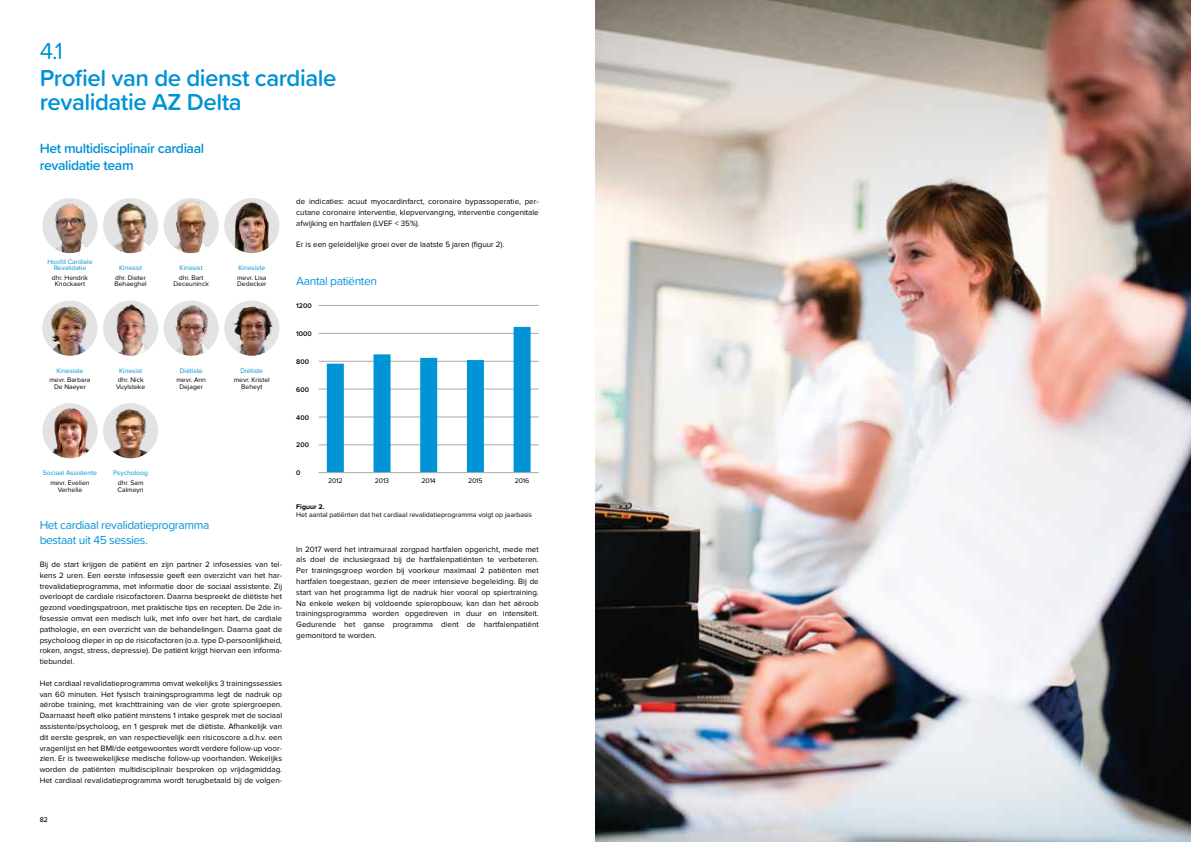
<style>
.page{position:relative;width:1191px;height:842px;background:#fff}
.page>*{position:absolute;margin:0;border:0;box-sizing:border-box;transform-origin:0 0}
.t1{font:600 24px/24px "Proxima Soft";letter-spacing:-.02em;color:#0093d6}
.t2{font:24px "Proxima Soft";color:#0093d6}
.t3{font:600 14px/16.8px "Proxima Soft";letter-spacing:-.03em;color:#0093d6}
.t4{font:12px/14.4px "Proxima Soft";letter-spacing:-.03em;color:#0093d6}
.t5{font:8px/10.8px "Proxima Nova";color:#000;text-align:justify}
.t6{font:7px "Proxima Nova";color:#000}
.t7{font:600 7px "Proxima Nova";color:#000}
.t8{font:700 7px "Proxima Nova";color:#000}
.t9{font:500 7px "Proxima Soft";color:#000}
.t10{font:6.8px/6.8px "Proxima Nova";color:#000;text-align:center}
.t11{font:6.8px/6.8px "Proxima Nova";color:#0093d6;text-align:center}
</style>
<div class="page">
<img style="left:224px;top:198px;width:55px;height:55px;border-radius:28px">
<img style="left:224px;top:302px;width:55px;height:54px">
<img style="left:42px;top:198px;width:56px;height:55px;border-radius:28px">
<svg style="left:42px;top:300px;width:56px;height:56px"></svg>
<img style="left:43px;top:304px;width:55px;height:52px">
<div style="left:42px;top:403px;width:56px;height:55px;background:#e3e3e3;border-radius:50%"></div>
<img style="left:47px;top:404px;width:50px;height:54px">
<img style="left:103px;top:198px;width:55px;height:55px;border-radius:28px">
<img style="left:103px;top:300px;width:55px;height:56px;border-radius:28px">
<img style="left:103px;top:403px;width:55px;height:55px;border-radius:28px">
<img style="left:164px;top:198px;width:55px;height:55px;border-radius:28px">
<img style="left:164px;top:303px;width:54px;height:53px">
<hr style="left:319px;top:445px;width:220px;height:1px;background:#a8a8a7">
<hr style="left:319px;top:417px;width:220px;height:1px;background:#a8a8a7">
<hr style="left:319px;top:389px;width:220px;height:1px;background:#a8a8a7">
<hr style="left:319px;top:361px;width:220px;height:1px;background:#a8a8a7">
<hr style="left:319px;top:333px;width:220px;height:1px;background:#a8a8a7">
<hr style="left:319px;top:305px;width:220px;height:1px;background:#a8a8a7">
<hr style="left:319px;top:472px;width:220px;height:1px;background:#a8a8a7">
<div style="left:327px;top:364px;width:17px;height:108px;background:#0093d6"></div>
<div style="left:373px;top:354px;width:17px;height:118px;background:#0093d6"></div>
<div style="left:420px;top:358px;width:17px;height:114px;background:#0093d6"></div>
<div style="left:467px;top:360px;width:17px;height:112px;background:#0093d6"></div>
<div style="left:513px;top:327px;width:17px;height:145px;background:#0093d6"></div>
<img style="left:595px;top:0;width:596px;height:842px">
<h1 class="t2" style="left:40px;top:33px;width:25px">4.1</h1>
<h1 class="t1" style="left:40px;top:65px;width:298px">Profiel van de dienst cardiale revalidatie AZ Delta</h1>
<h2 class="t3" style="left:40px;top:139px;width:166px">Het multidisciplinair cardiaal revalidatie team</h2>
<p class="t11" style="left:47px;top:258px;width:47px">Hoofd Cardiale<br>Revalidatie</p>
<p class="t10" style="left:52px;top:274px;width:38px">dhr. Hendrik<br>Knockaert</p>
<p class="t11" style="left:119px;top:265px;width:25px">Kinesist</p>
<p class="t10" style="left:114px;top:274px;width:34px;text-align:left">dhr. Dieter<br>Behaeghel</p>
<p class="t11" style="left:180px;top:265px;width:25px">Kinesist</p>
<p class="t10" style="left:173px;top:274px;width:37px">dhr. Bart<br>Deceuninck</p>
<p class="t11" style="left:238px;top:265px;width:28px">Kinesiste</p>
<p class="t10" style="left:237px;top:274px;width:31px;text-align:left">mevr. Lisa<br>Dedecker</p>
<p class="t11" style="left:57px;top:367px;width:28px">Kinesiste</p>
<p class="t10" style="left:49px;top:377px;width:43px">mevr. Barbara<br>De Naeyer</p>
<p class="t11" style="left:119px;top:367px;width:25px">Kinesist</p>
<p class="t10" style="left:116px;top:377px;width:31px;text-align:left">dhr. Nick<br>Vuylsteke</p>
<p class="t11" style="left:180px;top:367px;width:24px">Diëtiste</p>
<p class="t10" style="left:176px;top:377px;width:31px">mevr. Ann<br>Dejager</p>
<p class="t11" style="left:240px;top:367px;width:24px">Diëtiste</p>
<p class="t10" style="left:234px;top:377px;width:38px">mevr. Kristel<br>Beheyt</p>
<p class="t11" style="left:43px;top:470px;width:56px">Sociaal Assistente</p>
<p class="t10" style="left:50px;top:479px;width:41px">mevr. Evelien<br>Verhelle</p>
<p class="t11" style="left:113px;top:470px;width:36px">Psycholoog</p>
<p class="t10" style="left:118px;top:479px;width:28px;text-align:left">dhr. Sam<br>Calmeyn</p>
<h3 class="t4" style="left:40px;top:517px;width:171px">Het cardiaal revalidatieprogramma bestaat uit 45 sessies.</h3>
<p class="t5" style="left:40px;top:559px;width:244px">Bij de start krijgen de patiënt en zijn partner 2 infosessies van tel&shy;kens 2 uren. Een eerste infosessie geeft een overzicht van het har&shy;trevalidatieprogramma, met informatie door de sociaal assistente. Zij overloopt de cardiale risicofactoren. Daarna bespreekt de diëtiste het gezond voedingspatroon, met praktische tips en recepten. De 2de in&shy;fosessie omvat een medisch luik, met info over het hart, de cardiale pathologie, en een overzicht van de behandelingen. Daarna gaat de psycholoog dieper in op de risicofactoren (o.a. type D-persoonlijkheid, roken, angst, stress, depressie). De patiënt krijgt hiervan een informa&shy;tiebundel.</p>
<p class="t5" style="left:40px;top:678px;width:244px">Het cardiaal revalidatieprogramma omvat wekelijks 3 trainingssessies van 60 minuten. Het fysisch trainingsprogramma legt de nadruk op aërobe training, met krachttraining van de vier grote spiergroepen.<br>Daarnaast heeft elke patiënt minstens 1 intake gesprek met de sociaal assistente/psycholoog, en 1 gesprek met de diëtiste. Afhankelijk van dit eerste gesprek, en van respectievelijk een risicoscore a.d.h.v. een vragenlijst en het BMI/de eetgewoontes wordt verdere follow-up voor&shy;zien. Er is tweewekelijkse medische follow-up voorhanden. Wekelijks worden de patiënten multidisciplinair besproken op vrijdagmiddag.<br>Het cardiaal revalidatieprogramma wordt terugbetaald bij de volgen-</p>
<p class="t9" style="left:40px;top:814px;width:10px">82</p>
<p class="t5" style="left:296px;top:196px;width:244px">de indicaties: acuut myocardinfarct, coronaire bypassoperatie, per&shy;cutane coronaire interventie, klepvervanging, interventie congenitale afwijking en hartfalen (LVEF &lt; 35%).</p>
<p class="t5" style="left:296px;top:240px;width:210px">Er is een geleidelijke groei over de laatste 5 jaren (figuur 2).</p>
<h3 class="t4" style="left:296px;top:273px;width:82px">Aantal patiënten</h3>
<p class="t7" style="left:296px;top:301px;width:17px">1200</p>
<p class="t7" style="left:296px;top:329px;width:17px">1000</p>
<p class="t7" style="left:296px;top:357px;width:14px">800</p>
<p class="t7" style="left:296px;top:385px;width:14px">600</p>
<p class="t7" style="left:296px;top:413px;width:14px">400</p>
<p class="t7" style="left:296px;top:441px;width:14px">200</p>
<p class="t7" style="left:296px;top:469px;width:6px">0</p>
<p class="t8" style="left:296px;top:502px;width:30px">Figuur 2.</p>
<p class="t6" style="left:296px;top:511px;width:237px">Het aantal patiënten dat het cardiaal revalidatieprogramma volgt op jaarbasis</p>
<p class="t6" style="left:328px;top:477px;width:16px">2012</p>
<p class="t6" style="left:375px;top:477px;width:16px">2013</p>
<p class="t6" style="left:421px;top:477px;width:16px">2014</p>
<p class="t6" style="left:468px;top:477px;width:16px">2015</p>
<p class="t6" style="left:515px;top:477px;width:16px">2016</p>
<p class="t5" style="left:296px;top:544px;width:244px">In 2017 werd het intramuraal zorgpad hartfalen opgericht, mede met als doel de inclusiegraad bij de hartfalenpatiënten te verbeteren.<br>Per trainingsgroep worden bij voorkeur maximaal 2 patiënten met hartfalen toegestaan, gezien de meer intensieve begeleiding. Bij de start van het programma ligt de nadruk hier vooral op spiertraining.<br>Na enkele weken bij voldoende spieropbouw, kan dan het aëroob trainingsprogramma worden opgedreven in duur en intensiteit.<br>Gedurende het ganse programma dient de hartfalenpatiënt gemonitord te worden.</p>
</div>
